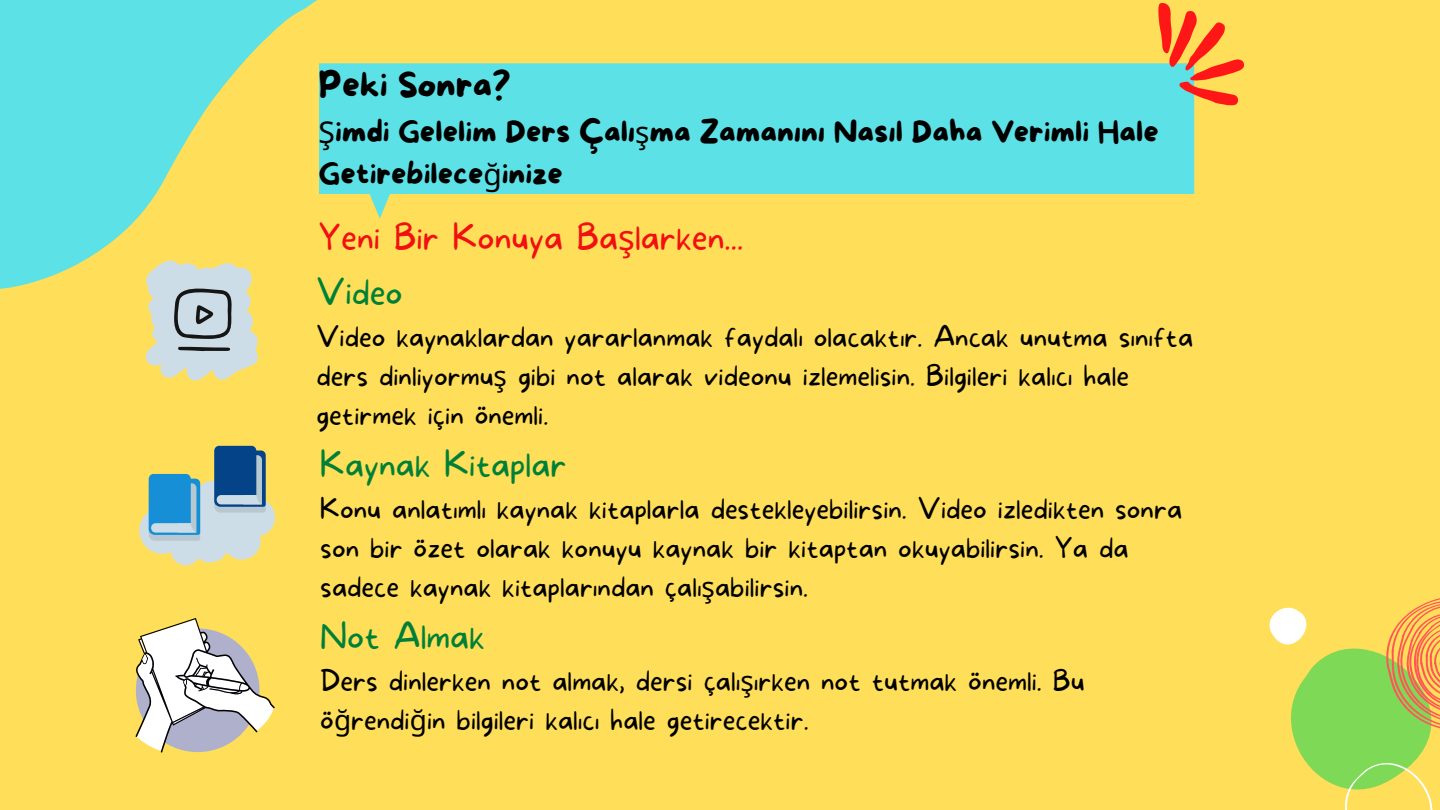
<style>
.page{position:relative;width:1440px;height:810px;background:#ffde59}
.page>*{position:absolute;margin:0;border:0;box-sizing:border-box;transform-origin:0 0}
.t1{font:100 35px/55.1px "More Sugar";color:#f20f10}
.t2{font:100 35px "More Sugar";color:#008037}
.t3{font:35px "More Sugar";color:#000}
.t4{font:30px/42px "More Sugar";color:#000}
.t5{font:100 28px/39px "More Sugar";color:#000}
.s1{font-family:"Noto Sans"}
.s2{font-family:"Noto Sans";font-weight:400}
.s3{color:#008037}
</style>
<div class="page">
<div style="left:585px;top:63px;width:609px;height:131px;background:#5ce1e6"></div>
<svg style="left:0;top:0;width:585px;height:289px;fill:#5ce1e6"></svg>
<svg style="left:1269px;top:598px;width:171px;height:212px"></svg>
<svg style="left:1145px;top:3px;width:99px;height:107px"></svg>
<svg style="left:139px;top:446px;width:136px;height:120px"></svg>
<svg style="left:135px;top:618px;width:140px;height:135px"></svg>
<svg style="left:141px;top:255px;width:121px;height:126px"></svg>
<p class="t3" style="left:319px;top:66px;width:194px">Peki Sonra?</p>
<p class="t4" style="left:319px;top:112px;width:842px"><span class="s1">Ş</span>imdi Gelelim Ders Çalı<span class="s1">ş</span>ma Zamanını Nasıl Daha Verimli Hale<br>Getirebilece<span class="s1">ğ</span>inize</p>
<p class="t1" style="left:316px;top:211px;width:428px">Yeni Bir Konuya Ba<span class="s2">ş</span>larken...<br><span class="s3">Video</span></p>
<p class="t5" style="left:316px;top:318px;width:878px">Video kaynaklardan yararlanmak faydalı olacaktır. Ancak unutma sınıfta ders dinliyormu<span class="s2">ş</span> gibi not alarak videonu izlemelisin. Bilgileri kalıcı hale getirmek için önemli.</p>
<p class="t2" style="left:320px;top:444px;width:248px">Kaynak Kitaplar</p>
<p class="t5" style="left:320px;top:490px;width:863px">Konu anlatımlı kaynak kitaplarla destekleyebilirsin. Video izledikten sonra son bir özet olarak konuyu kaynak bir kitaptan okuyabilirsin. Ya da sadece kaynak kitaplarından çalı<span class="s2">ş</span>abilirsin.</p>
<p class="t2" style="left:320px;top:616px;width:166px">Not Almak</p>
<p class="t5" style="left:320px;top:662px;width:766px">Ders dinlerken not almak, dersi çalı<span class="s2">ş</span>ırken not tutmak önemli. Bu ö<span class="s2">ğ</span>rendi<span class="s2">ğ</span>in bilgileri kalıcı hale getirecektir.</p>
</div>
